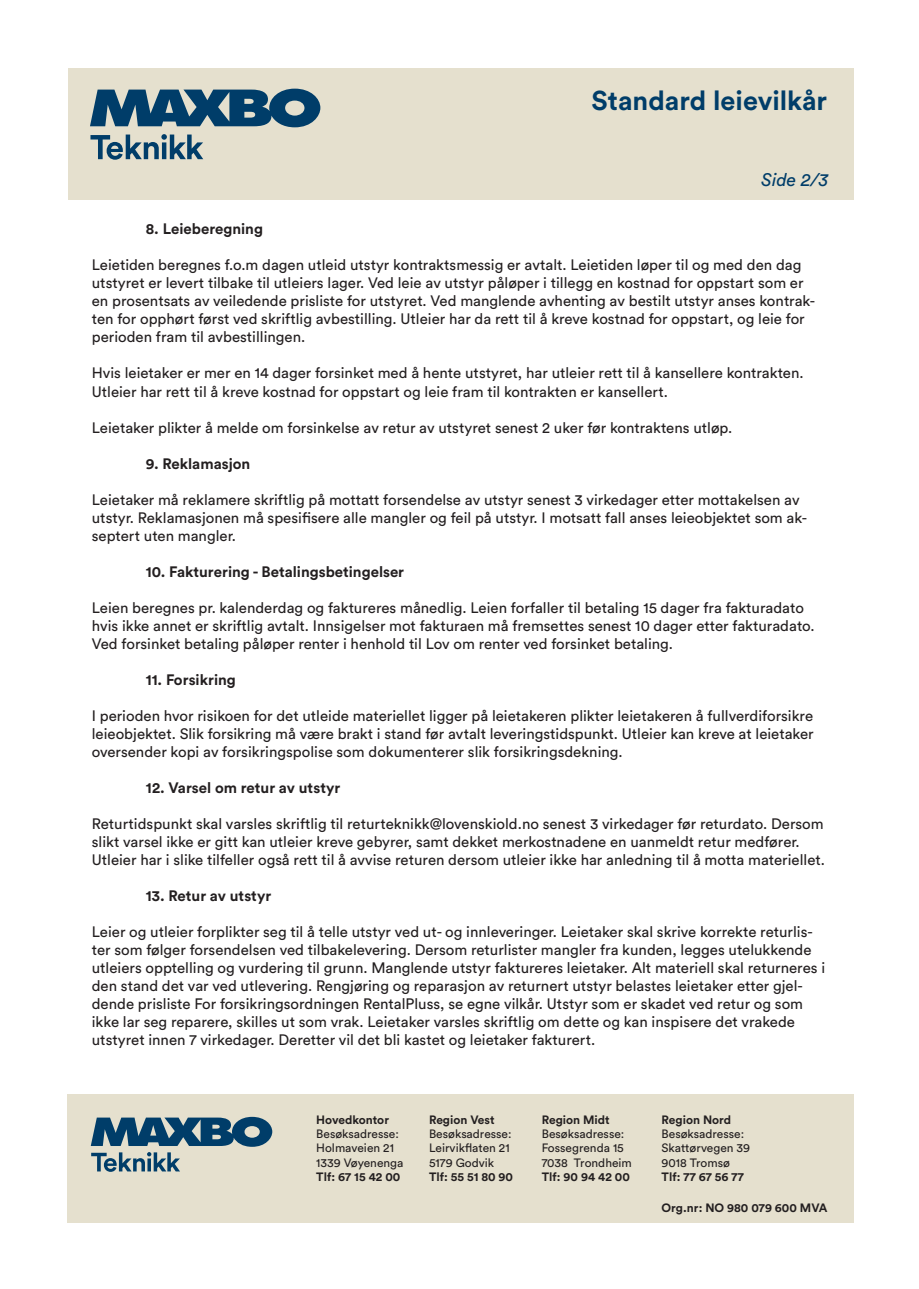
<style>
.page{position:relative;width:919px;height:1289px;background:#fff}
.page>*{position:absolute;margin:0;border:0;box-sizing:border-box;transform-origin:0 0}
.t1{font:700 27px "Circular Std";color:#003d69}
.t2{font:italic 18px "Circular Pro";color:#003d69}
.t3{font:15px/18px "Circular Pro";color:#231f20}
.t4{font:700 15px "Circular Pro";color:#231f20}
.t5{font:12px/14.4px "Circular Std";color:#231f20}
.t6{font:700 12px "Circular Std";color:#231f20}
</style>
<div class="page">
<div style="left:68px;top:68px;width:785px;height:131px;background:#e5e0ce"></div>
<svg style="left:90px;top:89px;width:230px;height:38px"></svg>
<svg style="left:90px;top:134px;width:113px;height:26px"></svg>
<div style="left:67px;top:1094px;width:786px;height:129px;background:#e5e0ce"></div>
<svg style="left:91px;top:1116px;width:181px;height:55px"></svg>
<h1 class="t1" style="left:591px;top:83px;width:237px">Standard leievilkår</h1>
<p class="t2" style="left:761px;top:168px;width:69px">Side 2/3</p>
<p class="t4" style="left:146px;top:219px;width:119px">8. Leieberegning</p>
<p class="t3" style="left:92px;top:255px;width:725px">Leietiden beregnes f.o.m dagen utleid utstyr kontraktsmessig er avtalt. Leietiden løper til og med den dag utstyret er levert tilbake til utleiers lager. Ved leie av utstyr påløper i tillegg en kostnad for oppstart som er en prosentsats av veiledende prisliste for utstyret. Ved manglende avhenting av bestilt utstyr anses kontrak&shy;ten for opphørt først ved skriftlig avbestilling. Utleier har da rett til å kreve kostnad for oppstart, og leie for perioden fram til avbestillingen.</p>
<p class="t3" style="left:92px;top:363px;width:713px">Hvis leietaker er mer en 14 dager forsinket med å hente utstyret, har utleier rett til å kansellere kontrakten.<br>Utleier har rett til å kreve kostnad for oppstart og leie fram til kontrakten er kansellert.</p>
<p class="t3" style="left:92px;top:417px;width:642px">Leietaker plikter å melde om forsinkelse av retur av utstyret senest 2 uker før kontraktens utløp.</p>
<p class="t4" style="left:146px;top:453px;width:106px">9. Reklamasjon</p>
<p class="t3" style="left:92px;top:489px;width:716px">Leietaker må reklamere skriftlig på mottatt forsendelse av utstyr senest 3 virkedager etter mottakelsen av utstyr. Reklamasjonen må spesifisere alle mangler og feil på utstyr. I motsatt fall anses leieobjektet som ak&shy;septert uten mangler.</p>
<p class="t4" style="left:146px;top:561px;width:260px">10. Fakturering - Betalingsbetingelser</p>
<p class="t3" style="left:92px;top:597px;width:724px">Leien beregnes pr. kalenderdag og faktureres månedlig. Leien forfaller til betaling 15 dager fra fakturadato hvis ikke annet er skriftlig avtalt. Innsigelser mot fakturaen må fremsettes senest 10 dager etter fakturadato.<br>Ved forsinket betaling påløper renter i henhold til Lov om renter ved forsinket betaling.</p>
<p class="t4" style="left:146px;top:669px;width:91px">11. Forsikring</p>
<p class="t3" style="left:92px;top:705px;width:723px;text-align:justify">I perioden hvor risikoen for det utleide materiellet ligger på leietakeren plikter leietakeren å fullverdiforsikre leieobjektet. Slik forsikring må være brakt i stand før avtalt leveringstidspunkt. Utleier kan kreve at leietaker oversender kopi av forsikringspolise som dokumenterer slik forsikringsdekning.</p>
<p class="t4" style="left:146px;top:777px;width:196px">12. Varsel om retur av utstyr</p>
<p class="t3" style="left:92px;top:813px;width:734px">Returtidspunkt skal varsles skriftlig til returteknikk@lovenskiold.no senest 3 virkedager før returdato. Dersom slikt varsel ikke er gitt kan utleier kreve gebyrer, samt dekket merkostnadene en uanmeldt retur medfører.<br>Utleier har i slike tilfeller også rett til å avvise returen dersom utleier ikke har anledning til å motta materiellet.</p>
<p class="t4" style="left:146px;top:885px;width:127px">13. Retur av utstyr</p>
<p class="t3" style="left:92px;top:921px;width:734px">Leier og utleier forplikter seg til å telle utstyr ved ut- og innleveringer. Leietaker skal skrive korrekte returlis&shy;ter som følger forsendelsen ved tilbakelevering. Dersom returlister mangler fra kunden, legges utelukkende utleiers opptelling og vurdering til grunn. Manglende utstyr faktureres leietaker. Alt materiell skal returneres i den stand det var ved utlevering. Rengjøring og reparasjon av returnert utstyr belastes leietaker etter gjel&shy;dende prisliste For forsikringsordningen RentalPluss, se egne vilkår. Utstyr som er skadet ved retur og som ikke lar seg reparere, skilles ut som vrak. Leietaker varsles skriftlig om dette og kan inspisere det vrakede utstyret innen 7 virkedager. Deretter vil det bli kastet og leietaker fakturert.</p>
<p class="t6" style="left:316px;top:1111px;width:74px">Hovedkontor</p>
<p class="t5" style="left:316px;top:1126px;width:89px">Besøksadresse:<br>Holmaveien 21<br>1339 Vøyenenga</p>
<p class="t6" style="left:316px;top:1169px;width:86px">Tlf: 67 15 42 00</p>
<p class="t6" style="left:429px;top:1111px;width:67px">Region Vest</p>
<p class="t5" style="left:429px;top:1126px;width:84px">Besøksadresse:<br>Leirvikflaten 21<br>5179 Godvik</p>
<p class="t6" style="left:429px;top:1169px;width:86px">Tlf: 55 51 80 90</p>
<p class="t6" style="left:541px;top:1111px;width:69px">Region Midt</p>
<p class="t5" style="left:541px;top:1126px;width:92px">Besøksadresse:<br>Fossegrenda 15<br>7038 Trondheim</p>
<p class="t6" style="left:541px;top:1169px;width:90px">Tlf: 90 94 42 00</p>
<p class="t6" style="left:661px;top:1111px;width:71px">Region Nord</p>
<p class="t5" style="left:661px;top:1126px;width:90px">Besøksadresse:<br>Skattørvegen 39<br>9018 Tromsø</p>
<p class="t6" style="left:661px;top:1169px;width:84px">Tlf: 77 67 56 77</p>
<p class="t6" style="left:661px;top:1199px;width:167px">Org.nr: NO 980 079 600 MVA</p>
</div>
